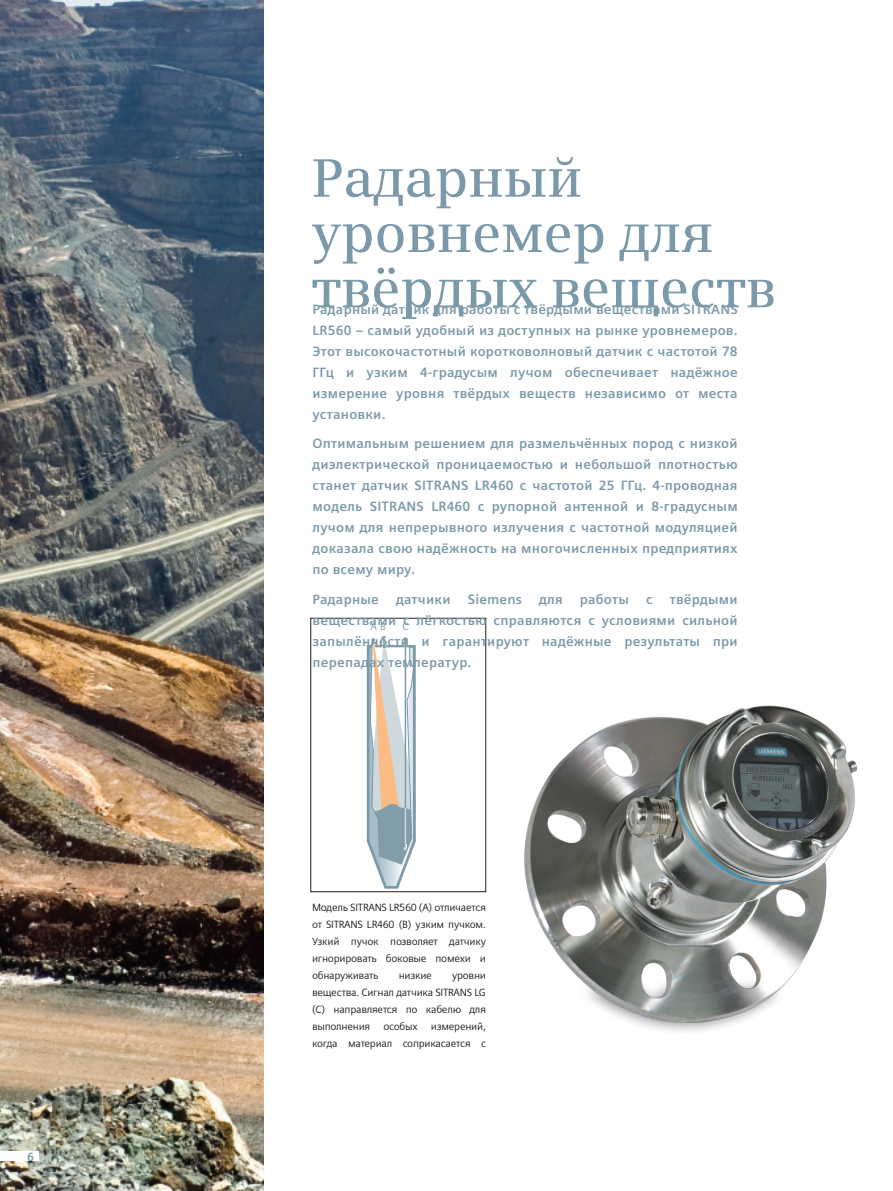
<style>
.page{position:relative;width:893px;height:1191px;background:#fff}
.page>*{position:absolute;margin:0;border:0;box-sizing:border-box;transform-origin:0 0}
._01__Headline__30pt{font:600 54px/55.3px "Siemens Serif";letter-spacing:-.005em;color:#7b99a9}
._04__Copy___9pt_4mm{font:700 13.5px/21px "Siemens Sans";letter-spacing:.015em;color:#7b99a9;text-align:justify}
._04__Copy___9pt_4mm-2{font:12px "Siemens Sans";color:#fff}
.t1{font:10.5px/17px "Siemens Sans";letter-spacing:-.025em;color:#231f20;text-align:justify}
.t2{font:10.5px "Siemens Sans";color:#7b99a9}
</style>
<div class="page">
<img style="left:0;top:0;width:264px;height:1191px">
<img style="left:524px;top:705px;width:334px;height:327px">
<svg style="left:367px;top:636px;width:49px;height:252px"></svg>
<div style="left:310px;top:618px;width:176px;height:274px;border:1px solid #231f20"></div>
<div style="left:0;top:1151px;width:39px;height:10px;background:#fff"></div>
<p class="_04__Copy___9pt_4mm-2" style="left:17px;top:1156px;width:8px">4</p>
<p class="_01__Headline__30pt" style="left:312px;top:150px;width:466px">Радарный уровнемер для твёрдых веществ</p>
<p class="_04__Copy___9pt_4mm" style="left:313px;top:299px;width:427px">Радарный датчик для работы с твёрдыми веществами SITRANS LR560 – самый удобный из доступных на рынке уровнемеров.<br>Этот высокочастотный коротковолновый датчик с частотой 78<br>ГГц и узким 4-градусым лучом обеспечивает надёжное измерение уровня твёрдых веществ независимо от места установки.</p>
<p class="_04__Copy___9pt_4mm" style="left:313px;top:433px;width:427px">Оптимальным решением для размельчённых пород с низкой диэлектрической проницаемостью и небольшой плотностью станет датчик SITRANS LR460 с частотой 25 ГГц. 4-проводная модель SITRANS LR460 с рупорной антенной и 8-градусным лучом для непрерывного излучения с частотной модуляцией доказала свою надёжность на многочисленных предприятиях по всему миру.</p>
<p class="_04__Copy___9pt_4mm" style="left:313px;top:589px;width:68px">Радарные</p>
<p class="_04__Copy___9pt_4mm" style="left:396px;top:589px;width:56px">датчики</p>
<p class="_04__Copy___9pt_4mm" style="left:468px;top:589px;width:56px">Siemens</p>
<p class="_04__Copy___9pt_4mm" style="left:539px;top:589px;width:25px">для</p>
<p class="_04__Copy___9pt_4mm" style="left:580px;top:589px;width:51px">работы</p>
<p class="_04__Copy___9pt_4mm" style="left:646px;top:589px;width:8px">с</p>
<p class="_04__Copy___9pt_4mm" style="left:313px;top:589px;width:427px;text-indent:357px">твёрдыми веществами с лёгкостью справляются с условиями сильной запылённости и гарантируют надёжные результаты при перепадах температур.</p>
<p class="t2" style="left:370px;top:621px;width:17px">A B</p>
<p class="t2" style="left:403px;top:621px;width:8px">C</p>
<p class="t1" style="left:312px;top:899px;width:176px">Модель SITRANS LR560 (A) отличается от SITRANS LR460 (B) узким пучком.<br>Узкий пучок позволяет датчику игнорировать боковые помехи и обнаруживать</p>
<p class="t1" style="left:312px;top:967px;width:176px;text-indent:140px">уровни вещества. Сигнал датчика SITRANS LG (C) направляется по кабелю для выполнения</p>
<p class="t1" style="left:399px;top:967px;width:35px">низкие</p>
<p class="t1" style="left:383px;top:1018px;width:36px">особых</p>
<p class="t1" style="left:312px;top:1018px;width:176px;text-align:right">измерений,<br>когда материал соприкасается с</p>
</div>
